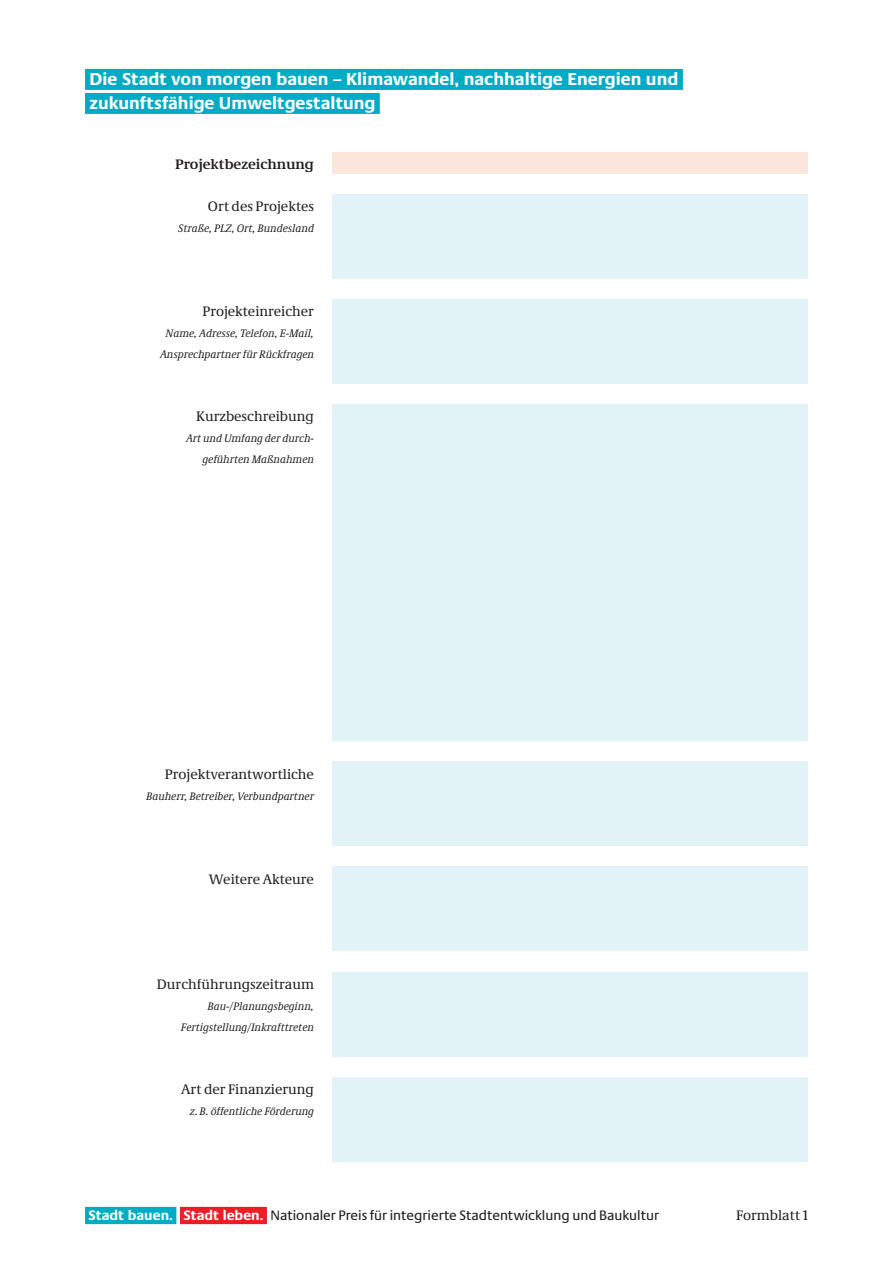
<style>
.page{position:relative;width:893px;height:1263px;background:#fff}
.page>*{position:absolute;margin:0;border:0;box-sizing:border-box;transform-origin:0 0}
.Überschrift_1{font:700 18px/24px "Neue Praxis";color:#fff}
.Text{font:14.25px "Neue Demos";color:#231f20}
.Überschrift_3{font:14.25px "Neue Praxis";color:#231f20}
.Text-2{font:700 14.25px "Neue Demos";color:#231f20}
.Text-3{font:italic 11.25px/21px "Neue Demos";color:#231f20;text-align:right}
.s1{font-weight:700;color:#fff}
</style>
<div class="page">
<div style="left:85px;top:1207px;width:91px;height:17px;background:#00abc5"></div>
<div style="left:180px;top:1207px;width:87px;height:17px;background:#ee1d23"></div>
<div style="left:85px;top:69px;width:598px;height:21px;background:#00abc5"></div>
<div style="left:85px;top:93px;width:295px;height:21px;background:#00abc5"></div>
<div style="left:332px;top:152px;width:476px;height:21px;background:#fde7dc"></div>
<div style="left:332px;top:194px;width:476px;height:84px;background:#e2f3f7"></div>
<div style="left:332px;top:299px;width:476px;height:85px;background:#e2f3f7"></div>
<div style="left:332px;top:762px;width:476px;height:84px;background:#e2f3f7"></div>
<div style="left:332px;top:867px;width:476px;height:84px;background:#e2f3f7"></div>
<div style="left:332px;top:972px;width:476px;height:84px;background:#e2f3f7"></div>
<div style="left:332px;top:1077px;width:476px;height:84px;background:#e2f3f7"></div>
<div style="left:332px;top:405px;width:476px;height:336px;background:#e2f3f7"></div>
<p class="Überschrift_1" style="left:90px;top:67px;width:590px">Die Stadt von morgen bauen – Klimawandel, nachhaltige Energien und zukunftsfähige Umweltgestaltung</p>
<p class="Text-2" style="left:175px;top:156px;width:140px">Projektbezeichnung</p>
<p class="Text" style="left:208px;top:198px;width:108px">Ort des Projektes</p>
<p class="Text-3" style="left:178px;top:218px;width:137px">Straße, PLZ, Ort, Bundesland</p>
<p class="Text" style="left:202px;top:303px;width:113px">Projekteinreicher</p>
<p class="Text-3" style="left:160px;top:323px;width:155px;text-align:center">Name, Adresse, Telefon, E-Mail,<br>Ansprechpartner für Rückfragen</p>
<p class="Text" style="left:196px;top:408px;width:120px">Kurzbeschreibung</p>
<p class="Text-3" style="left:186px;top:428px;width:129px">Art und Umfang der durch&shy;geführten Maßnahmen</p>
<p class="Text" style="left:165px;top:765px;width:151px">Projektverantwortliche</p>
<p class="Text-3" style="left:146px;top:785px;width:169px">Bauherr, Betreiber, Verbundpartner</p>
<p class="Text" style="left:209px;top:870px;width:107px">Weitere Akteure</p>
<p class="Text" style="left:157px;top:975px;width:159px">Durchführungszeitraum</p>
<p class="Text-3" style="left:181px;top:995px;width:135px">Bau-/Planungsbeginn,<br>Fertigstellung/Inkrafttreten</p>
<p class="Text" style="left:181px;top:1080px;width:134px">Art der Finanzierung</p>
<p class="Text-3" style="left:189px;top:1100px;width:126px">z.B. öffentliche Förderung</p>
<p class="Überschrift_3" style="left:89px;top:1206px;width:572px"><span class="s1">Stadt bauen. Stadt leben.</span> Nationaler Preis für integrierte Stadtentwicklung und Baukultur</p>
<p class="Text" style="left:736px;top:1206px;width:73px">Formblatt 1</p>
</div>
